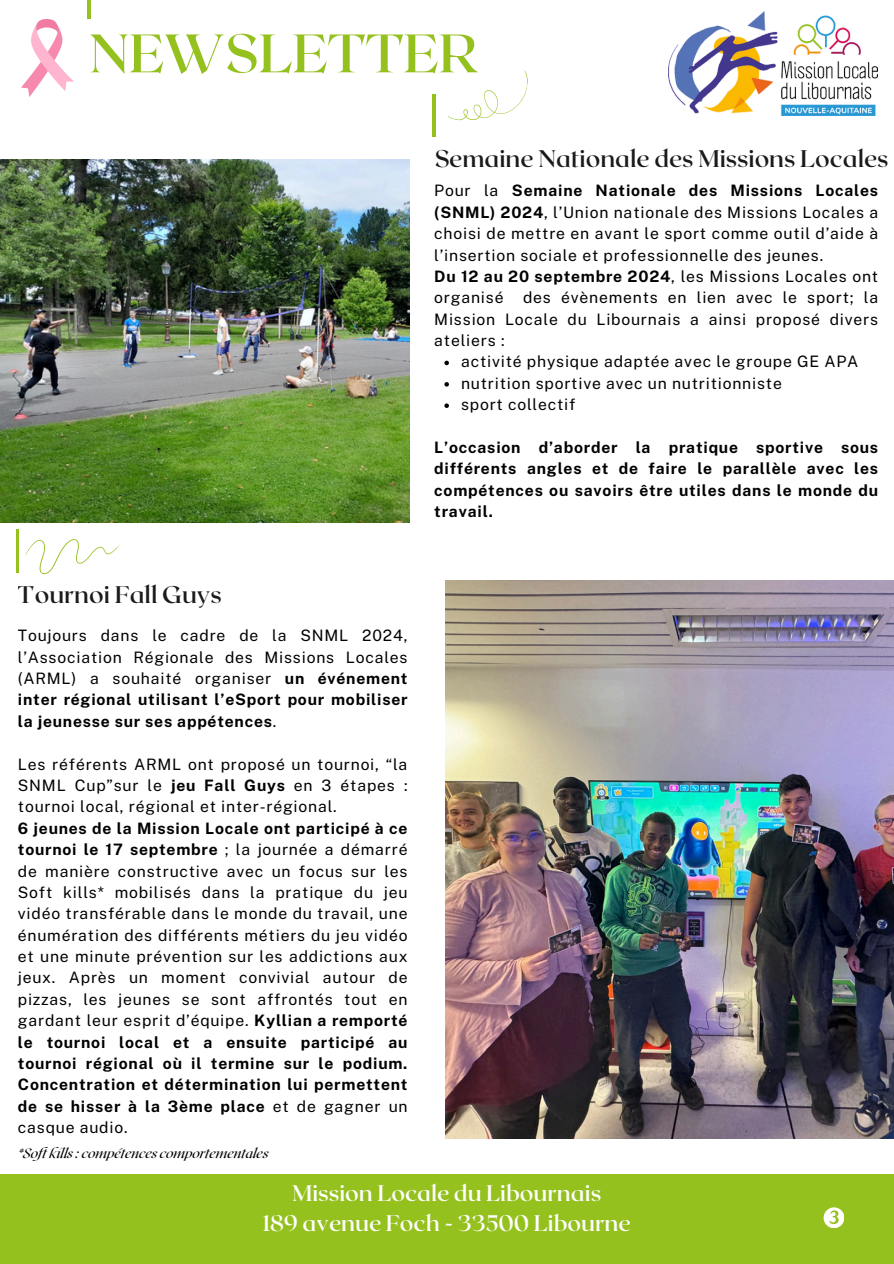
<style>
.page{position:relative;width:894px;height:1264px;background:#fff}
.page>*{position:absolute;margin:0;border:0;box-sizing:border-box;transform-origin:0 0}
.t1{font:600 54px "Roxborough CF";color:#95c11f}
.t2{font:600 24px "Roxborough CF";color:#000}
.t3{font:600 22.5px/30.3px "Roxborough CF";color:#fff;text-align:center}
.t4{font:15.75px/21.3px "Public Sans";letter-spacing:.05em;color:#000}
.t5{font:700 15.75px/21.3px "Public Sans";letter-spacing:.05em;color:#000;text-align:justify}
.t6{font:italic 13.5px "Roxborough CF";color:#000}
.s1{font-weight:700}
</style>
<div class="page">
<img style="left:0;top:160px;width:410px;height:362px">
<svg style="left:88px;top:0;width:2px;height:19px"></svg>
<hr style="left:432px;top:95px;width:3px;height:42px;background:#95c11f">
<svg style="left:448px;top:70px;width:80px;height:51px"></svg>
<hr style="left:17px;top:529px;width:2px;height:44px;background:#95c11f">
<svg style="left:22px;top:502px;width:98px;height:73px"></svg>
<div style="left:0;top:1174px;width:893px;height:89px;background:#95c11f"></div>
<svg style="left:823px;top:1207px;width:20px;height:20px"></svg>
<svg style="left:444px;top:361px;width:5px;height:4px"></svg>
<svg style="left:444px;top:382px;width:5px;height:4px"></svg>
<svg style="left:444px;top:403px;width:5px;height:5px"></svg>
<img style="left:445px;top:580px;width:448px;height:558px">
<img style="left:22px;top:19px;width:51px;height:78px">
<img style="left:668px;top:12px;width:208px;height:103px">
<h4 class="t1" style="left:89px;top:18px;width:390px">NEWSLETTER</h4>
<h2 class="t2" style="left:434px;top:142px;width:455px">Semaine Nationale des Missions Locales</h2>
<h2 class="t2" style="left:18px;top:578px;width:205px">Tournoi Fall Guys</h2>
<h2 class="t4" style="left:18px;top:625px;width:391px;text-align:justify">Toujours dans le cadre de la SNML 2024, l’Association Régionale des Missions Locales (ARML) a souhaité organiser <span class="s1">un événement inter régional utilisant l’eSport pour mobiliser la jeunesse sur ses appétences</span>.</h2>
<h4 class="t4" style="left:18px;top:753px;width:391px">Les référents ARML ont proposé un tournoi, “la SNML Cup”sur le <span class="s1">jeu Fall Guys</span> en 3 étapes : tournoi local, régional et inter-régional.<br><span class="s1">6 jeunes de la Mission Locale ont participé à ce tournoi le 17 septembre</span> ; la journée a démarré de manière constructive avec un focus sur les Soft kills* mobilisés dans la pratique du jeu vidéo transférable dans le monde du travail, une énumération des différents métiers du jeu vidéo et une minute prévention sur les addictions aux jeux. Après un moment convivial autour de pizzas, les jeunes se sont affrontés tout en gardant leur esprit d’équipe. <span class="s1">Kyllian a remporté le tournoi local et a ensuite participé au tournoi régional où il termine sur le podium.<br>Concentration et détermination lui permettent de se hisser à la 3ème place</span> et de gagner un casque audio.</h4>
<p class="t6" style="left:18px;top:1144px;width:252px">*Soft kills : compétences comportementales</p>
<p class="t4" style="left:434px;top:180px;width:445px">Pour la <span class="s1">Semaine Nationale des Missions Locales (SNML) 2024</span>, l’Union nationale des Missions Locales a choisi de mettre en avant le sport comme outil d’aide à l’insertion sociale et professionnelle des jeunes.<br><span class="s1">Du 12 au 20 septembre 2024</span>, les Missions Locales ont organisé des évènements en lien avec le sport; la Mission Locale du Libournais a ainsi proposé divers ateliers :</p>
<h1 class="t4" style="left:461px;top:351px;width:399px">activité physique adaptée avec le groupe GE APA</h1>
<p class="t4" style="left:461px;top:372px;width:322px">nutrition sportive avec un nutritionniste</p>
<p class="t4" style="left:461px;top:394px;width:116px">sport collectif</p>
<p class="t5" style="left:434px;top:436px;width:445px">L’occasion d’aborder la pratique sportive sous différents angles et de faire le parallèle avec les compétences ou savoirs être utiles dans le monde du travail.</p>
<h2 class="t3" style="left:263px;top:1176px;width:369px">Mission Locale du Libournais<br>189 avenue Foch - 33500 Libourne</h2>
</div>
